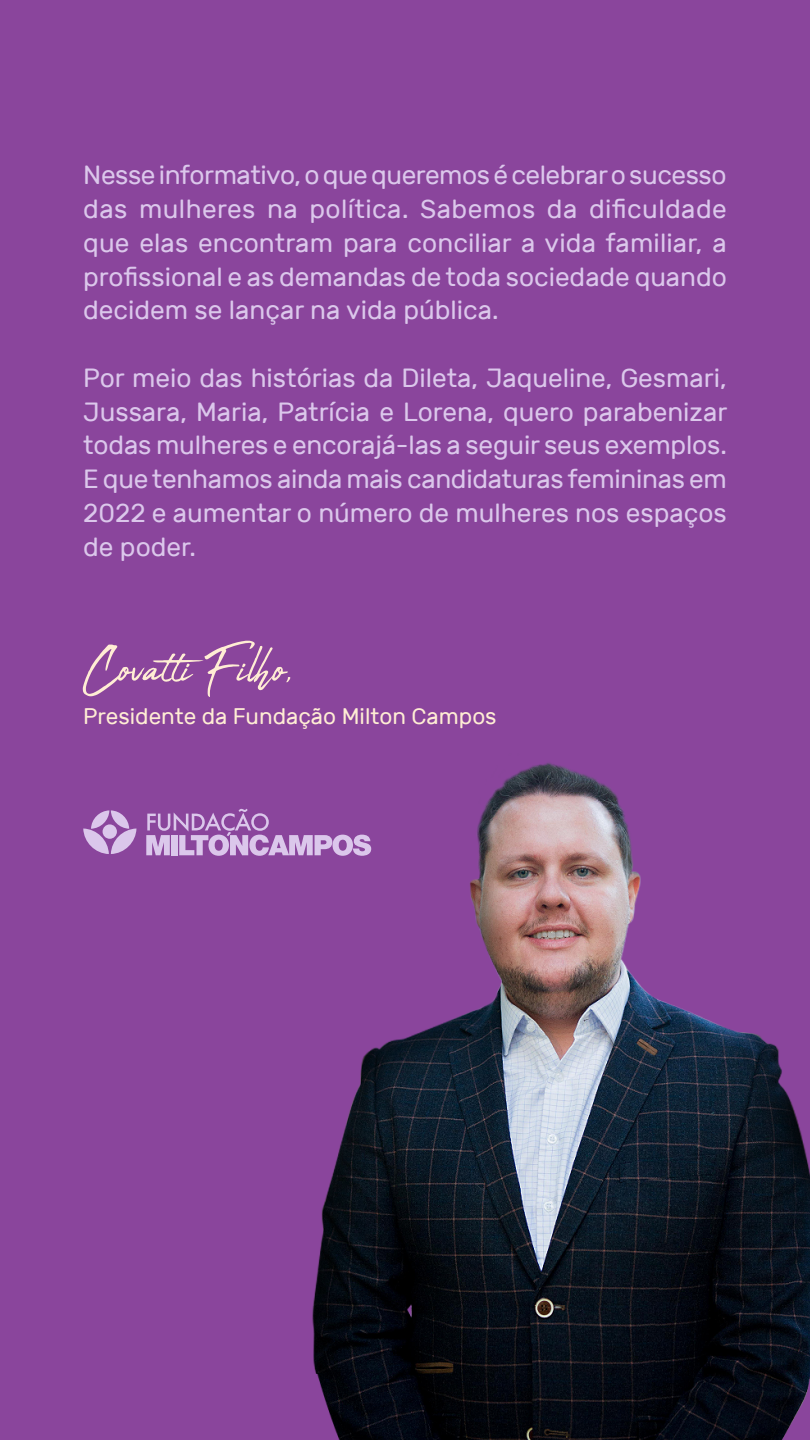
<style>
.page{position:relative;width:810px;height:1440px;background:#8a459c}
.page>*{position:absolute;margin:0;border:0;box-sizing:border-box;transform-origin:0 0}
.t1{font:64.5px "Abuget";color:#ffedd4}
.t2{font:26.25px/33.8px "Rubik";color:#dbc7eb;text-align:justify}
.t3{font:22.5px "Rubik";color:#ffedd4}
</style>
<div class="page">
<svg style="left:83px;top:810px;width:53px;height:44px"></svg>
<svg style="left:146px;top:809px;width:152px;height:47px"></svg>
<img style="left:298px;top:763px;width:512px;height:677px">
<p class="t2" style="left:83px;top:159px;width:645px">Nesse informativo, o que queremos é celebrar o sucesso das mulheres na política. Sabemos da dificuldade que elas encontram para conciliar a vida familiar, a profissional e as demandas de toda sociedade quando decidem se lançar na vida pública.</p>
<p class="t2" style="left:83px;top:361px;width:646px">Por meio das histórias da Dileta, Jaqueline, Gesmari, Jussara, Maria, Patrícia e Lorena, quero parabenizar todas mulheres e encorajá-las a seguir seus exemplos.<br>E que tenhamos ainda mais candidaturas femininas em 2022 e aumentar o número de mulheres nos espaços de poder.</p>
<h1 class="t1" style="left:83px;top:632px;width:211px">Covatti Filho,</h1>
<p class="t3" style="left:83px;top:704px;width:415px">Presidente da Fundação Milton Campos</p>
</div>
